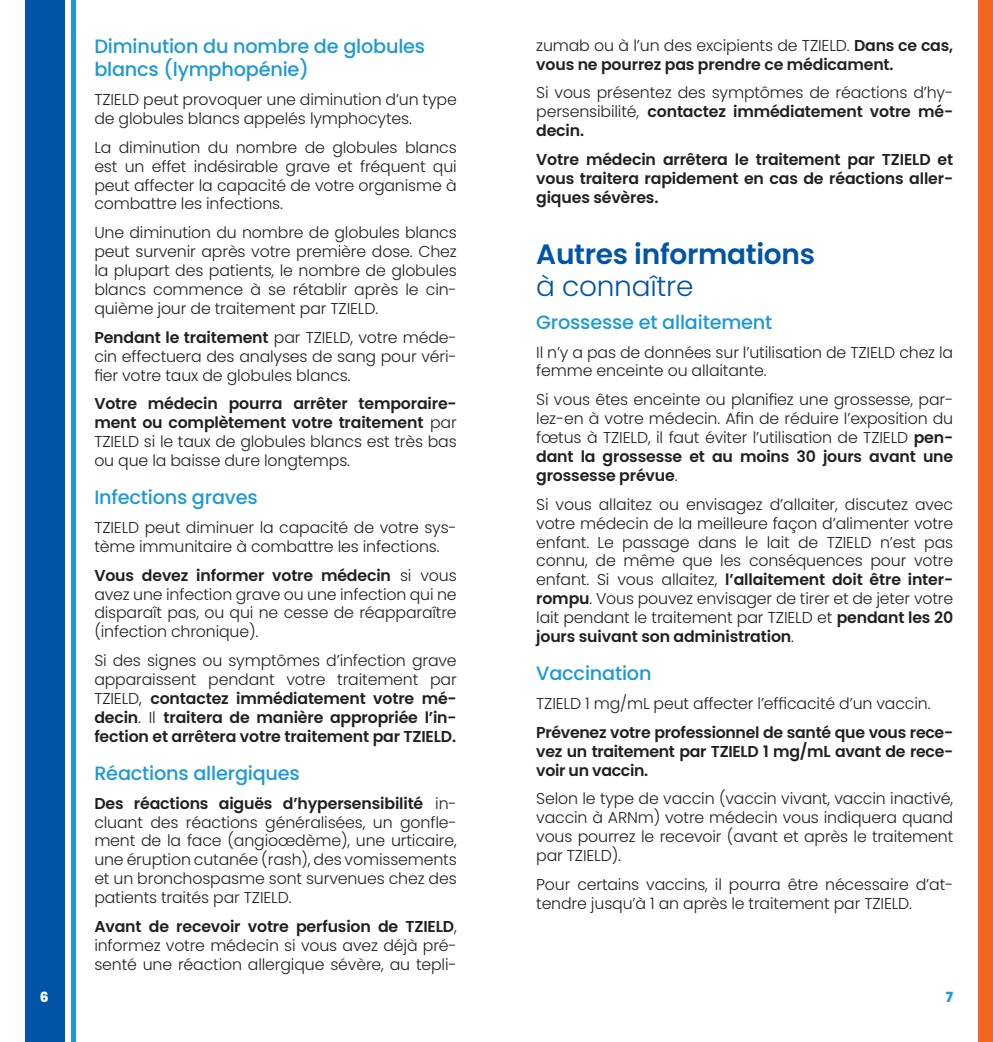
<style>
.page{position:relative;width:993px;height:1042px;background:#fff}
.page>*{position:absolute;margin:0;border:0;box-sizing:border-box;transform-origin:0 0}
.t1{font:600 28px "Poppins";letter-spacing:-.01em;color:#0154a6}
.t2{font:300 28px "Poppins";letter-spacing:-.01em;color:#0154a6}
.t3{font:500 19.25px/23.1px "Poppins";letter-spacing:-.01em;color:#1d99d6}
.t4{font:300 15.75px/18.9px "Poppins";letter-spacing:-.01em;color:#231f20;text-align:justify}
.t5{font:600 15.75px/18.9px "Poppins";letter-spacing:-.01em;color:#231f20;text-align:justify}
.t6{font:800 14px "Poppins";color:#fff}
.t7{font:800 14px "Poppins";color:#1d99d6}
.s1{font-weight:600}
.s2{font-weight:300}
</style>
<div class="page">
<div style="left:25px;top:0;width:39px;height:1042px;background:#0154a6"></div>
<div style="left:71px;top:0;width:5px;height:1042px;background:#1d99d6"></div>
<div style="left:977px;top:0;width:15px;height:1042px;background:#f36421"></div>
<p class="t3" style="left:94px;top:35px;width:332px">Diminution du nombre de globules blancs (lymphopénie)</p>
<p class="t4" style="left:94px;top:90px;width:364px">TZIELD peut provoquer une diminution d’un type de globules blancs appelés lymphocytes.</p>
<p class="t4" style="left:94px;top:138px;width:364px">La diminution du nombre de globules blancs est un effet indésirable grave et fréquent qui peut affecter la capacité de votre organisme à combattre les infections.</p>
<p class="t4" style="left:94px;top:223px;width:364px">Une diminution du nombre de globules blancs peut survenir après votre première dose. Chez la plupart des patients, le nombre de globules blancs commence à se rétablir après le cin&shy;quième jour de traitement par TZIELD.</p>
<p class="t4" style="left:94px;top:328px;width:364px"><span class="s1">Pendant le traitement</span> par TZIELD, votre méde&shy;cin effectuera des analyses de sang pour véri&shy;fier votre taux de globules blancs.</p>
<p class="t4" style="left:94px;top:394px;width:364px"><span class="s1">Votre médecin pourra arrêter temporaire&shy;ment ou complètement votre traitement</span> par TZIELD si le taux de globules blancs est très bas ou que la baisse dure longtemps.</p>
<p class="t3" style="left:94px;top:486px;width:165px">Infections graves</p>
<p class="t4" style="left:94px;top:518px;width:364px">TZIELD peut diminuer la capacité de votre sys&shy;tème immunitaire à combattre les infections.</p>
<p class="t4" style="left:94px;top:566px;width:364px"><span class="s1">Vous devez informer votre médecin</span> si vous avez une infection grave ou une infection qui ne disparaît pas, ou qui ne cesse de réapparaître (infection chronique).</p>
<p class="t5" style="left:94px;top:651px;width:364px"><span class="s2">Si des signes ou symptômes d’infection grave apparaissent pendant votre traitement par TZIELD,</span> contactez immédiatement votre mé&shy;decin<span class="s2">. Il</span> traitera de manière appropriée l’in&shy;fection et arrêtera votre traitement par TZIELD.</p>
<p class="t3" style="left:94px;top:761px;width:207px">Réactions allergiques</p>
<p class="t4" style="left:94px;top:794px;width:364px"><span class="s1">Des réactions aiguës d’hypersensibilité</span> in&shy;cluant des réactions généralisées, un gonfle&shy;ment de la face (angioœdème), une urticaire, une éruption cutanée (rash), des vomissements et un bronchospasme sont survenues chez des patients traités par TZIELD.</p>
<p class="t4" style="left:94px;top:917px;width:364px"><span class="s1">Avant de recevoir votre perfusion de TZIELD</span>, informez votre médecin si vous avez déjà pré&shy;senté une réaction allergique sévère, au tepli-</p>
<p class="t5" style="left:536px;top:36px;width:418px"><span class="s2">zumab ou à l’un des excipients de TZIELD.</span> Dans ce cas, vous ne pourrez pas prendre ce médicament.</p>
<p class="t4" style="left:536px;top:84px;width:418px">Si vous présentez des symptômes de réactions d’hy&shy;persensibilité, <span class="s1">contactez immédiatement votre mé&shy;decin.</span></p>
<p class="t5" style="left:536px;top:150px;width:418px">Votre médecin arrêtera le traitement par TZIELD et vous traitera rapidement en cas de réactions aller&shy;giques sévères.</p>
<h1 class="t1" style="left:536px;top:238px;width:280px">Autres informations</h1>
<h1 class="t2" style="left:536px;top:270px;width:159px">à connaître</h1>
<p class="t3" style="left:536px;top:310px;width:237px">Grossesse et allaitement</p>
<p class="t4" style="left:536px;top:343px;width:418px">Il n’y a pas de données sur l’utilisation de TZIELD chez la femme enceinte ou allaitante.</p>
<p class="t4" style="left:536px;top:390px;width:418px">Si vous êtes enceinte ou planifiez une grossesse, par&shy;lez-en à votre médecin. Afin de réduire l’exposition du fœtus à TZIELD, il faut éviter l’utilisation de TZIELD <span class="s1">pen&shy;dant la grossesse et au moins 30 jours avant une grossesse prévue</span>.</p>
<p class="t4" style="left:536px;top:495px;width:418px">Si vous allaitez ou envisagez d’allaiter, discutez avec votre médecin de la meilleure façon d’alimenter votre enfant. Le passage dans le lait de TZIELD n’est pas connu, de même que les conséquences pour votre enfant. Si vous allaitez, <span class="s1">l’allaitement doit être inter&shy;rompu</span>. Vous pouvez envisager de tirer et de jeter votre lait pendant le traitement par TZIELD et <span class="s1">pendant les 20 jours suivant son administration</span>.</p>
<p class="t3" style="left:536px;top:662px;width:117px">Vaccination</p>
<p class="t4" style="left:536px;top:694px;width:396px">TZIELD 1 mg/mL peut affecter l’efficacité d’un vaccin.</p>
<p class="t5" style="left:536px;top:723px;width:418px">Prévenez votre professionnel de santé que vous rece&shy;vez un traitement par TZIELD 1 mg/mL avant de rece&shy;voir un vaccin.</p>
<p class="t4" style="left:536px;top:789px;width:418px">Selon le type de vaccin (vaccin vivant, vaccin inactivé, vaccin à ARNm) votre médecin vous indiquera quand vous pourrez le recevoir (avant et après le traitement par TZIELD).</p>
<p class="t4" style="left:536px;top:875px;width:418px">Pour certains vaccins, il pourra être nécessaire d’at&shy;tendre jusqu’à 1 an après le traitement par TZIELD.</p>
<p class="t6" style="left:40px;top:989px;width:10px">6</p>
<p class="t7" style="left:945px;top:989px;width:9px">7</p>
</div>
